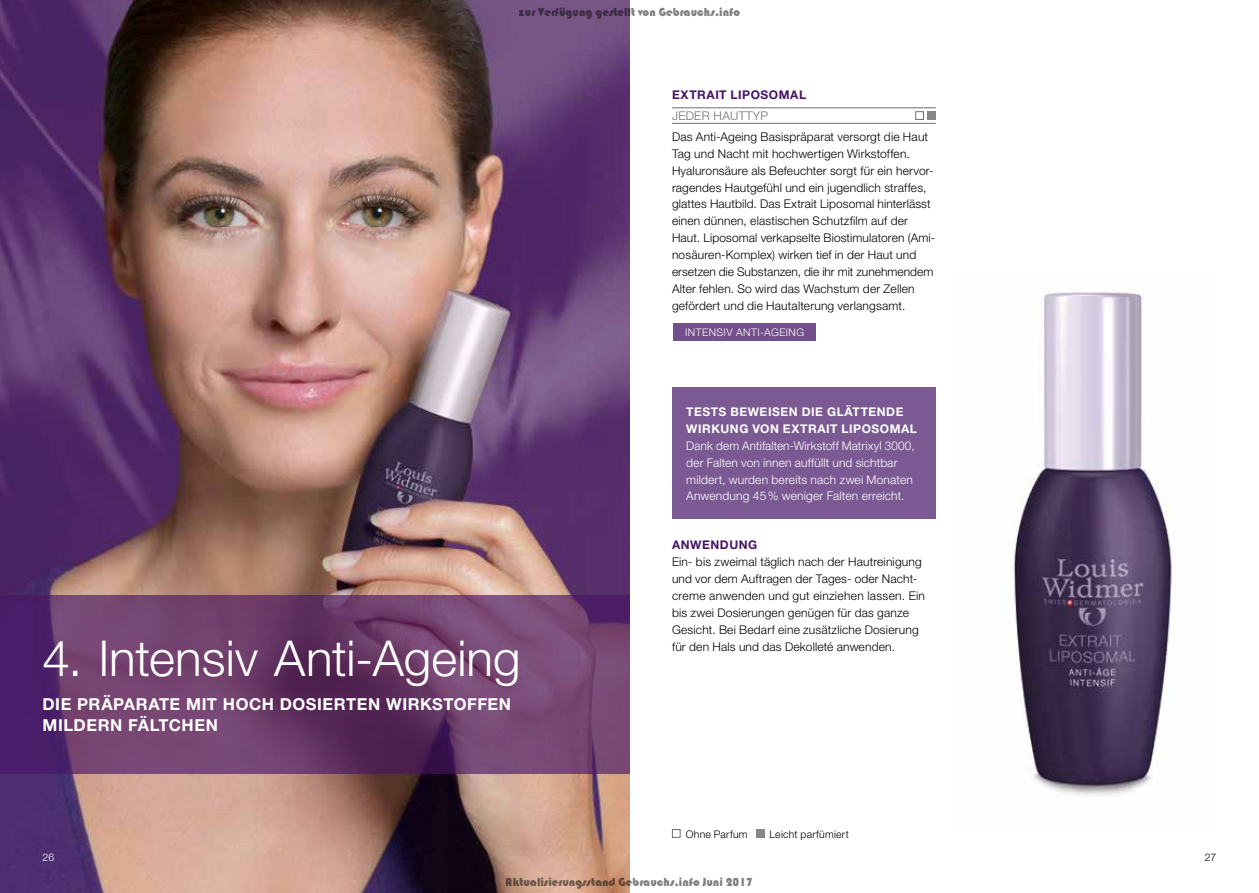
<style>
.page{position:relative;width:1259px;height:893px;background:#fff}
.page>*{position:absolute;margin:0;border:0;box-sizing:border-box;transform-origin:0 0}
.t1{font:300 49.5px "Helvetica Neue";color:#fff}
.t2{font:700 16.5px/21px "Helvetica Neue";letter-spacing:.03em;color:#fff}
.t3{font:300 12px/16.8px "Helvetica Neue";letter-spacing:.015em;color:#000}
.t4{font:300 12px/16.8px "Helvetica Neue";letter-spacing:.01em;color:#fff}
.t5{font:12px "Bauhaus 93";color:rgb(0 0 0/.5)}
.t6{font:700 12px/16.8px "Helvetica Neue";letter-spacing:.045em;color:#fff}
.t7{font:700 12px "Helvetica Neue";letter-spacing:.045em;color:#481565}
.t8{font:300 12px "Helvetica Neue";letter-spacing:.025em;color:#6e6e6e}
.t9{font:300 10.5px "Helvetica Neue";letter-spacing:.02em;color:#000}
.t10{font:300 10.5px "Helvetica Neue";letter-spacing:.04em;color:#fff}
</style>
<div class="page">
<img style="left:0;top:0;width:629px;height:893px">
<svg style="left:0;top:595px;width:629px;height:179px;background:#6a3b6b"></svg>
<img style="left:1013px;top:290px;width:162px;height:506px">
<hr style="left:672px;top:108px;width:263px;height:1px;background:#6e6e6e">
<hr style="left:672px;top:123px;width:263px;height:1px;background:#6e6e6e">
<div style="left:915px;top:111px;width:9px;height:9px;border:1px solid #6e6e6e"></div>
<div style="left:927px;top:111px;width:8px;height:9px;background:#868786"></div>
<div style="left:672px;top:387px;width:263px;height:132px;background:#7b5a93"></div>
<div style="left:673px;top:323px;width:143px;height:17px;background:#734f8b"></div>
<div style="left:672px;top:829px;width:8px;height:9px;border:1px solid #6e6e6e"></div>
<div style="left:756px;top:829px;width:8px;height:9px;background:#868786"></div>
<p class="t5" style="left:519px;top:6px;width:223px">zur Verfügung gestellt von Gebrauchs.info</p>
<p class="t7" style="left:672px;top:87px;width:136px">EXTRAIT LIPOSOMAL</p>
<p class="t8" style="left:672px;top:108px;width:97px">JEDER HAUTTYP</p>
<p class="t3" style="left:672px;top:128px;width:265px">Das Anti-Ageing Basispräparat versorgt die Haut Tag und Nacht mit hochwertigen Wirkstoffen.<br>Hyaluronsäure als Befeuchter sorgt für ein hervor&shy;ragendes Hautgefühl und ein jugendlich straffes, glattes Hautbild. Das Extrait Liposomal hinterlässt einen dünnen, elastischen Schutzfilm auf der Haut. Liposomal verkapselte Biostimulatoren (Ami&shy;nosäuren-Komplex) wirken tief in der Haut und ersetzen die Substanzen, die ihr mit zunehmendem Alter fehlen. So wird das Wachstum der Zellen gefördert und die Hautalterung verlangsamt.</p>
<h1 class="t1" style="left:43px;top:628px;width:480px">4. Intensiv Anti-Ageing</h1>
<h2 class="t2" style="left:43px;top:693px;width:470px">DIE PRÄPARATE MIT HOCH DOSIERTEN WIRKSTOFFEN<br>MILDERN FÄLTCHEN</h2>
<p class="t10" style="left:43px;top:851px;width:13px">26</p>
<p class="t10" style="left:685px;top:326px;width:121px">INTENSIV ANTI-AGEING</p>
<p class="t6" style="left:686px;top:403px;width:232px">TESTS BEWEISEN DIE GLÄTTENDE<br>WIRKUNG VON EXTRAIT LIPOSOMAL</p>
<p class="t4" style="left:686px;top:437px;width:230px">Dank dem Antifalten-Wirkstoff Matrixyl 3000, der Falten von innen auffüllt und sichtbar mildert, wurden bereits nach zwei Monaten Anwendung 45% weniger Falten erreicht.</p>
<p class="t7" style="left:672px;top:538px;width:87px">ANWENDUNG</p>
<p class="t3" style="left:672px;top:553px;width:254px">Ein- bis zweimal täglich nach der Hautreinigung und vor dem Auftragen der Tages- oder Nacht&shy;creme anwenden und gut einziehen lassen. Ein bis zwei Dosierungen genügen für das ganze Gesicht. Bei Bedarf eine zusätzliche Dosierung für den Hals und das Dekolleté anwenden.</p>
<p class="t9" style="left:686px;top:827px;width:63px">Ohne Parfum</p>
<p class="t9" style="left:769px;top:827px;width:81px">Leicht parfümiert</p>
<p class="t5" style="left:506px;top:875px;width:249px">Aktualisierungsstand Gebrauchs.info Juni 2017</p>
<p class="t9" style="left:1204px;top:851px;width:13px">27</p>
</div>
